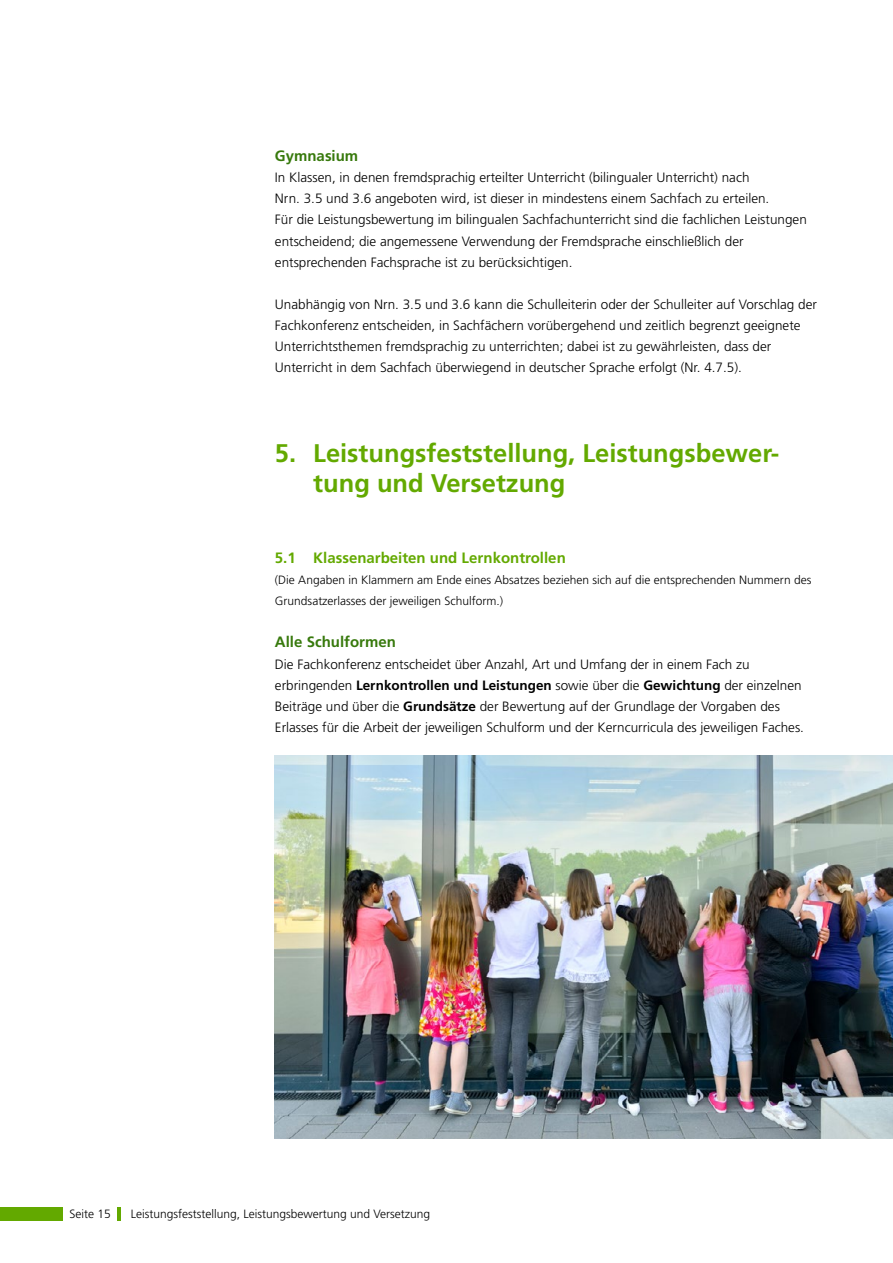
<style>
.page{position:relative;width:893px;height:1263px;background:#fff}
.page>*{position:absolute;margin:0;border:0;box-sizing:border-box;transform-origin:0 0}
.t1{font:700 25.5px/30px "Frutiger LT Std";color:#63a900}
.t2{font:700 15px "Frutiger LT Std";color:#63a900}
.t3{font:700 15px "Frutiger LT Std";color:#37790c}
.t4{font:300 13.5px/21.1px "Frutiger LT Std";color:#000}
.t5{font:300 12px/21.1px "Frutiger LT Std";color:#000}
.s1{font-weight:700}
</style>
<div class="page">
<hr style="left:117px;top:1207px;width:4px;height:13px;background:#63a900">
<div style="left:0;top:1207px;width:63px;height:13px;background:#63a900"></div>
<img style="left:275px;top:755px;width:618px;height:384px">
<p class="t3" style="left:275px;top:147px;width:85px">Gymnasium</p>
<p class="t4" style="left:275px;top:167px;width:533px">In Klassen, in denen fremdsprachig erteilter Unterricht (bilingualer Unterricht) nach<br>Nrn. 3.5 und 3.6 angeboten wird, ist dieser in mindestens einem Sachfach zu erteilen.<br>Für die Leistungsbewertung im bilingualen Sachfachunterricht sind die fachlichen Leistungen entscheidend; die angemessene Verwendung der Fremdsprache einschließlich der entsprechenden Fachsprache ist zu berücksichtigen.</p>
<p class="t4" style="left:275px;top:294px;width:543px">Unabhängig von Nrn. 3.5 und 3.6 kann die Schulleiterin oder der Schulleiter auf Vorschlag der Fachkonferenz entscheiden, in Sachfächern vorübergehend und zeitlich begrenzt geeignete Unterrichtsthemen fremdsprachig zu unterrichten; dabei ist zu gewährleisten, dass der Unterricht in dem Sachfach überwiegend in deutscher Sprache erfolgt (Nr. 4.7.5).</p>
<h1 class="t1" style="left:313px;top:438px;width:468px;text-indent:-38px">5. Leistungsfeststellung, Leistungsbewer&shy;tung und Versetzung</h1>
<p class="t2" style="left:275px;top:549px;width:292px">5.1 Klassenarbeiten und Lernkontrollen</p>
<p class="t5" style="left:275px;top:569px;width:538px">(Die Angaben in Klammern am Ende eines Absatzes beziehen sich auf die entsprechenden Nummern des<br>Grundsatzerlasses der jeweiligen Schulform.)</p>
<p class="t3" style="left:275px;top:633px;width:122px">Alle Schulformen</p>
<p class="t4" style="left:275px;top:653px;width:531px">Die Fachkonferenz entscheidet über Anzahl, Art und Umfang der in einem Fach zu erbringenden <span class="s1">Lernkontrollen und Leistungen</span> sowie über die <span class="s1">Gewichtung</span> der einzelnen Beiträge und über die <span class="s1">Grundsätze</span> der Bewertung auf der Grundlage der Vorgaben des Erlasses für die Arbeit der jeweiligen Schulform und der Kerncurricula des jeweiligen Faches.</p>
<p class="t5" style="left:69px;top:1204px;width:43px">Seite 15</p>
<p class="t5" style="left:131px;top:1204px;width:301px">Leistungsfeststellung, Leistungsbewertung und Versetzung</p>
</div>
